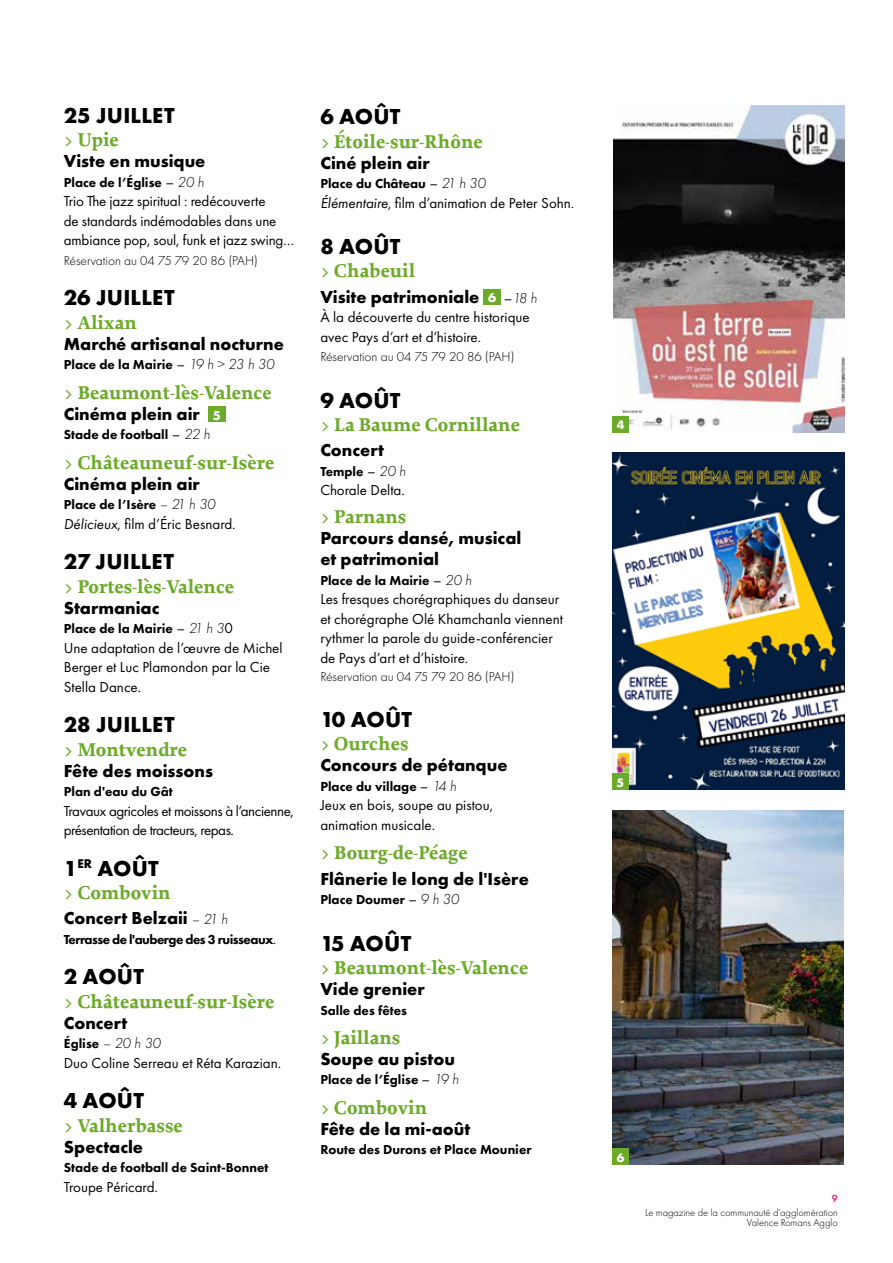
<style>
.page{position:relative;width:893px;height:1263px;background:#fff}
.page>*{position:absolute;margin:0;border:0;box-sizing:border-box;transform-origin:0 0}
.t1{font:700 22.5px "Futura PT";letter-spacing:.01em;color:#000}
.t2{font:700 19.5px "Proforma";color:#6cab29}
.t3{font:700 18px/21px "Futura PT";color:#000}
.t4{font:15px/19.5px "Futura PT";color:#000}
.t5{font:15px/19.5px "Futura PT";letter-spacing:-.03em;color:#000}
.t6{font:800 13.5px "Futura PT";color:#000}
.t7{font:300 13.5px "Futura PT";color:#000}
.t8{font:800 13.5px "Futura PT";letter-spacing:-.04em;color:#000}
.t9{font:700 12.75px "Futura PT";color:#fff}
.t10{font:300 10.5px/10.5px "Futura PT";color:#000;text-align:right}
.t11{font:500 10.5px "Futura PT";color:#e5004f}
.s1{font-weight:400;font-size:15px}
.s2{font-weight:300;font-style:italic;font-size:15px}
.s3{font-size:13.5px;color:#fff}
.s4{font-style:italic}
</style>
<div class="page">
<img style="left:613px;top:105px;width:231px;height:327px">
<div style="left:613px;top:416px;width:16px;height:16px;background:#6cab29"></div>
<img style="left:612px;top:452px;width:232px;height:338px">
<div style="left:612px;top:774px;width:16px;height:16px;background:#6cab29"></div>
<img style="left:612px;top:810px;width:232px;height:354px">
<div style="left:612px;top:1149px;width:17px;height:16px;background:#6cab29"></div>
<div style="left:208px;top:407px;width:17px;height:15px;background:#6cab29"></div>
<div style="left:484px;top:290px;width:17px;height:15px;background:#6cab29"></div>
<h1 class="t1" style="left:64px;top:101px;width:112px">25 JUILLET</h1>
<h2 class="t2" style="left:64px;top:128px;width:57px">&gt; Upie</h2>
<p class="t3" style="left:64px;top:150px;width:143px">Viste en musique</p>
<p class="t6" style="left:64px;top:174px;width:142px">Place de l’Église <span class="s1">–</span> <span class="s2">20 h</span></p>
<p class="t4" style="left:64px;top:192px;width:232px">Trio The jazz spiritual : redécouverte<br>de standards indémodables dans une ambiance pop, soul, funk et jazz swing…</p>
<p class="t7" style="left:64px;top:253px;width:196px">Réservation au 04 75 79 20 86 (PAH)</p>
<h1 class="t1" style="left:64px;top:283px;width:112px">26 JUILLET</h1>
<h2 class="t2" style="left:64px;top:310px;width:75px">&gt; Alixan</h2>
<p class="t3" style="left:64px;top:333px;width:222px">Marché artisanal nocturne</p>
<p class="t6" style="left:64px;top:356px;width:212px">Place de la Mairie <span class="s1">–</span> <span class="s2">19 h &gt; 23 h 30</span></p>
<h2 class="t2" style="left:64px;top:380px;width:209px">&gt; Beaumont-lès-Valence</h2>
<p class="t3" style="left:64px;top:403px;width:159px">Cinéma plein air <span class="s3">5</span></p>
<p class="t6" style="left:64px;top:426px;width:148px">Stade de football <span class="s1">–</span> <span class="s2">22 h</span></p>
<h2 class="t2" style="left:64px;top:450px;width:212px">&gt; Châteauneuf-sur-Isère</h2>
<p class="t3" style="left:64px;top:473px;width:138px">Cinéma plein air</p>
<p class="t6" style="left:64px;top:496px;width:153px">Place de l’Isère <span class="s2">– 21 h 30</span></p>
<p class="t4" style="left:64px;top:514px;width:173px"><span class="s4">Délicieux</span>, film d’Éric Besnard.</p>
<h1 class="t1" style="left:64px;top:547px;width:112px">27 JUILLET</h1>
<h2 class="t2" style="left:64px;top:574px;width:172px">&gt; Portes-lès-Valence</h2>
<p class="t3" style="left:64px;top:597px;width:97px">Starmaniac</p>
<p class="t6" style="left:64px;top:620px;width:171px">Place de la Mairie <span class="s1">–</span> <span class="s2">21 h 3</span><span class="s1">0</span></p>
<p class="t4" style="left:64px;top:638px;width:220px">Une adaptation de l’œuvre de Michel<br>Berger et Luc Plamondon par la Cie<br>Stella Dance.</p>
<h1 class="t1" style="left:64px;top:710px;width:112px">28 JUILLET</h1>
<h2 class="t2" style="left:64px;top:737px;width:125px">&gt; Montvendre</h2>
<p class="t3" style="left:64px;top:759px;width:151px">Fête des moissons</p>
<p class="t6" style="left:64px;top:783px;width:111px">Plan d'eau du Gât</p>
<p class="t5" style="left:64px;top:801px;width:232px">Travaux agricoles et moissons à l’ancienne, présentation de tracteurs, repas.</p>
<h1 class="t1" style="left:64px;top:853px;width:97px">1<sup>ER</sup> AOÛT</h1>
<h2 class="t2" style="left:64px;top:880px;width:108px">&gt; Combovin</h2>
<p class="t3" style="left:64px;top:907px;width:165px">Concert Belzaii <span class="s2">– 21 h</span></p>
<p class="t8" style="left:64px;top:931px;width:214px">Terrasse de l'auberge des 3 ruisseaux<span class="s1">.</span></p>
<h1 class="t1" style="left:64px;top:962px;width:82px">2 AOÛT</h1>
<h2 class="t2" style="left:64px;top:989px;width:212px">&gt; Châteauneuf-sur-Isère</h2>
<p class="t3" style="left:64px;top:1012px;width:65px">Concert</p>
<p class="t6" style="left:64px;top:1035px;width:98px">Église <span class="s2">– 20 h 30</span></p>
<p class="t4" style="left:64px;top:1053px;width:219px">Duo Coline Serreau et Réta Karazian.</p>
<h1 class="t1" style="left:64px;top:1086px;width:82px">4 AOÛT</h1>
<h2 class="t2" style="left:64px;top:1113px;width:121px">&gt; Valherbasse</h2>
<p class="t3" style="left:64px;top:1135px;width:81px">Spectacle</p>
<p class="t6" style="left:64px;top:1159px;width:206px">Stade de football de Saint-Bonnet</p>
<p class="t4" style="left:64px;top:1177px;width:96px">Troupe Péricard.</p>
<h1 class="t1" style="left:320px;top:102px;width:82px">6 AOÛT</h1>
<h2 class="t2" style="left:320px;top:129px;width:164px">&gt; Étoile-sur-Rhône</h2>
<p class="t3" style="left:320px;top:152px;width:111px">Ciné plein air</p>
<p class="t6" style="left:320px;top:175px;width:167px">Place du Château <span class="s1">–</span> <span class="s2">21 h 30</span></p>
<p class="t4" style="left:320px;top:193px;width:256px"><span class="s4">Élémentaire</span>, film d’animation de Peter Sohn.</p>
<h1 class="t1" style="left:320px;top:232px;width:82px">8 AOÛT</h1>
<h2 class="t2" style="left:320px;top:259px;width:96px">&gt; Chabeuil</h2>
<p class="t3" style="left:320px;top:286px;width:218px">Visite patrimoniale <span class="s3">6</span> <span class="s1">–</span><span class="s2">18 h</span></p>
<p class="t4" style="left:320px;top:307px;width:211px">À la découverte du centre historique avec Pays d’art et d’histoire.</p>
<p class="t7" style="left:320px;top:349px;width:196px">Réservation au 04 75 79 20 86 (PAH)</p>
<h1 class="t1" style="left:320px;top:386px;width:82px">9 AOÛT</h1>
<h2 class="t2" style="left:320px;top:412px;width:201px">&gt; La Baume Cornillane</h2>
<p class="t3" style="left:320px;top:439px;width:65px">Concert</p>
<p class="t6" style="left:320px;top:463px;width:87px">Temple <span class="s1">–</span> <span class="s2">20 h</span></p>
<p class="t4" style="left:320px;top:480px;width:86px">Chorale Delta.</p>
<h2 class="t2" style="left:320px;top:504px;width:88px">&gt; Parnans</h2>
<p class="t3" style="left:320px;top:527px;width:202px">Parcours dansé, musical et patrimonial</p>
<p class="t6" style="left:320px;top:572px;width:153px">Place de la Mairie <span class="s1">–</span> <span class="s2">20 h</span></p>
<p class="t4" style="left:320px;top:589px;width:244px">Les fresques chorégraphiques du danseur et chorégraphe Olé Khamchanla viennent rythmer la parole du guide-conférencier de Pays d’art et d’histoire.</p>
<p class="t7" style="left:320px;top:668px;width:196px">Réservation au 04 75 79 20 86 (PAH)</p>
<h1 class="t1" style="left:320px;top:705px;width:93px">10 AOÛT</h1>
<h2 class="t2" style="left:320px;top:732px;width:90px">&gt; Ourches</h2>
<p class="t3" style="left:320px;top:754px;width:189px">Concours de pétanque</p>
<p class="t6" style="left:320px;top:778px;width:138px">Place du village <span class="s1">–</span> <span class="s2">14 h</span></p>
<p class="t4" style="left:320px;top:796px;width:174px">Jeux en bois, soupe au pistou, animation musicale.</p>
<h2 class="t2" style="left:320px;top:841px;width:149px">&gt; Bourg-de-Péage</h2>
<p class="t3" style="left:320px;top:868px;width:210px">Flânerie le long de l'Isère</p>
<p class="t6" style="left:320px;top:891px;width:140px">Place Doumer <span class="s1">–</span> <span class="s2">9 h 30</span></p>
<h1 class="t1" style="left:320px;top:928px;width:92px">15 AOÛT</h1>
<h2 class="t2" style="left:320px;top:955px;width:209px">&gt; Beaumont-lès-Valence</h2>
<p class="t3" style="left:320px;top:978px;width:106px">Vide grenier</p>
<p class="t6" style="left:320px;top:1001px;width:88px">Salle des fêtes</p>
<h2 class="t2" style="left:320px;top:1025px;width:82px">&gt; Jaillans</h2>
<p class="t3" style="left:320px;top:1048px;width:136px">Soupe au pistou</p>
<p class="t6" style="left:320px;top:1071px;width:140px">Place de l’Église <span class="s1">–</span> <span class="s2">19 h</span></p>
<h2 class="t2" style="left:320px;top:1095px;width:108px">&gt; Combovin</h2>
<p class="t3" style="left:320px;top:1118px;width:151px">Fête de la mi-août</p>
<p class="t6" style="left:320px;top:1141px;width:213px">Route des Durons et Place Mounier</p>
<p class="t9" style="left:617px;top:417px;width:9px">4</p>
<p class="t9" style="left:617px;top:774px;width:9px">5</p>
<p class="t9" style="left:617px;top:1149px;width:9px">6</p>
<p class="t11" style="left:826px;top:1192px;width:13px">49</p>
<p class="t10" style="left:645px;top:1207px;width:194px">Le magazine de la communauté d’agglomération<br>Valence Romans Agglo</p>
</div>
